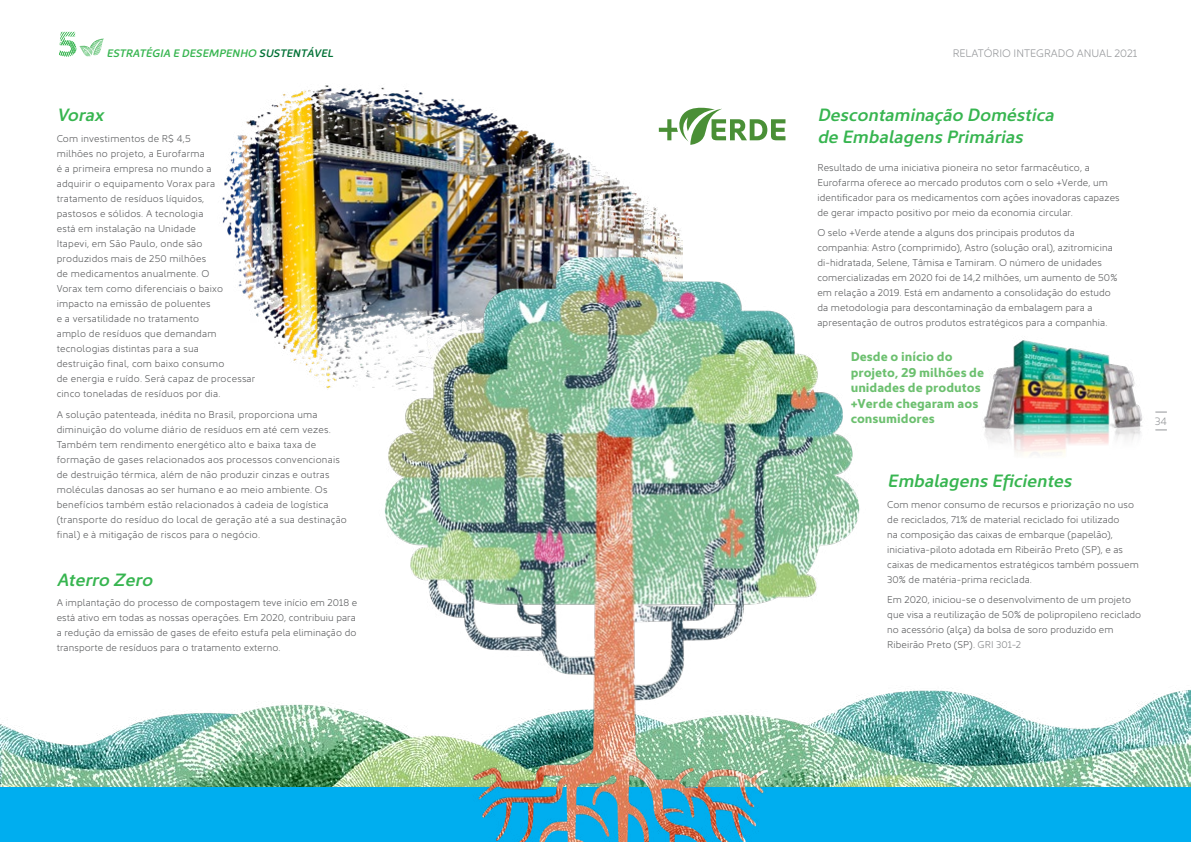
<style>
.page{position:relative;width:1191px;height:842px;background:#fff}
.page>*{position:absolute;margin:0;border:0;box-sizing:border-box;transform-origin:0 0}
.t1{font:italic 600 18px/21.6px "Kyrial Sans Pro";color:#37b550}
.t2{font:700 13px/15.6px "Kyrial Sans Pro";color:#6cc06f}
.t3{font:italic 600 11px "Kyrial Sans Pro";color:#37b550}
.t4{font:300 11px "Kyrial Sans Pro";color:#939598}
.t5{font:300 10px/15px "Kyrial Sans Pro";letter-spacing:.01em;color:#58595b}
.s1{color:#007135}
.s2{color:#808285}
</style>
<div class="page">
<img style="left:222px;top:85px;width:460px;height:304px">
<img style="left:0;top:690px;width:1190px;height:98px">
<img style="left:364px;top:251px;width:502px;height:537px">
<svg style="left:59px;top:32px;width:3px;height:24px"></svg>
<div style="left:62px;top:26px;width:58px;height:31px;background:#37b550;opacity:.75"></div>
<img style="left:983px;top:340px;width:159px;height:115px">
<svg style="left:659px;top:103px;width:126px;height:42px"></svg>
<div style="left:0;top:788px;width:1191px;height:54px;background:#00aeef"></div>
<img style="left:410px;top:723px;width:428px;height:119px">
<p class="t3" style="left:106px;top:45px;width:228px">ESTRATÉGIA E DESEMPENHO <span class="s1">SUSTENTÁVEL</span></p>
<h1 class="t1" style="left:57px;top:103px;width:48px">Vorax</h1>
<p class="t5" style="left:57px;top:130px;width:200px">Com investimentos de R$ 4,5<br>milhões no projeto, a Eurofarma<br>é a primeira empresa no mundo a<br>adquirir o equipamento Vorax para tratamento de resíduos líquidos,<br>pastosos e sólidos. A tecnologia<br>está em instalação na Unidade<br>Itapevi, em São Paulo, onde são produzidos mais de 250 milhões<br>de medicamentos anualmente. O<br>Vorax tem como diferenciais o baixo impacto na emissão de poluentes<br>e a versatilidade no tratamento<br>amplo de resíduos que demandam tecnologias distintas para a sua<br>destruição final, com baixo consumo<br>de energia e ruído. Será capaz de processar cinco toneladas de resíduos por dia.</p>
<p class="t5" style="left:57px;top:406px;width:292px">A solução patenteada, inédita no Brasil, proporciona uma diminuição do volume diário de resíduos em até cem vezes.<br>Também tem rendimento energético alto e baixa taxa de formação de gases relacionados aos processos convencionais de destruição térmica, além de não produzir cinzas e outras moléculas danosas ao ser humano e ao meio ambiente. Os benefícios também estão relacionados à cadeia de logística (transporte do resíduo do local de geração até a sua destinação final) e à mitigação de riscos para o negócio.</p>
<h1 class="t1" style="left:57px;top:567px;width:97px">Aterro Zero</h1>
<p class="t5" style="left:57px;top:594px;width:302px">A implantação do processo de compostagem teve início em 2018 e está ativo em todas as nossas operações. Em 2020, contribuiu para a redução da emissão de gases de efeito estufa pela eliminação do transporte de resíduos para o tratamento externo.</p>
<p class="t4" style="left:952px;top:45px;width:186px">RELATÓRIO INTEGRADO ANUAL 2021</p>
<h1 class="t1" style="left:817px;top:103px;width:238px">Descontaminação Doméstica de Embalagens Primárias</h1>
<p class="t5" style="left:817px;top:159px;width:304px">Resultado de uma iniciativa pioneira no setor farmacêutico, a Eurofarma oferece ao mercado produtos com o selo +Verde, um identificador para os medicamentos com ações inovadoras capazes de gerar impacto positivo por meio da economia circular.</p>
<p class="t5" style="left:817px;top:224px;width:301px">O selo +Verde atende a alguns dos principais produtos da companhia: Astro (comprimido), Astro (solução oral), azitromicina di-hidratada, Selene, Tâmisa e Tamiram. O número de unidades comercializadas em 2020 foi de 14,2 milhões, um aumento de 50% em relação a 2019. Está em andamento a consolidação do estudo da metodologia para descontaminação da embalagem para a apresentação de outros produtos estratégicos para a companhia.</p>
<h2 class="t2" style="left:850px;top:348px;width:135px">Desde o início do projeto, 29 milhões de unidades de produtos +Verde chegaram aos consumidores</h2>
<p class="t4" style="left:1154px;top:413px;width:14px">34</p>
<h1 class="t1" style="left:887px;top:469px;width:186px">Embalagens Eficientes</h1>
<p class="t5" style="left:887px;top:496px;width:253px">Com menor consumo de recursos e priorização no uso de reciclados, 71% de material reciclado foi utilizado<br>na composição das caixas de embarque (papelão), iniciativa-piloto adotada em Ribeirão Preto (SP), e as caixas de medicamentos estratégicos também possuem 30% de matéria-prima reciclada.</p>
<p class="t5" style="left:887px;top:591px;width:255px">Em 2020, iniciou-se o desenvolvimento de um projeto que visa a reutilização de 50% de polipropileno reciclado no acessório (alça) da bolsa de soro produzido em Ribeirão Preto (SP). <span class="s2">GRI 301-2</span></p>
</div>
